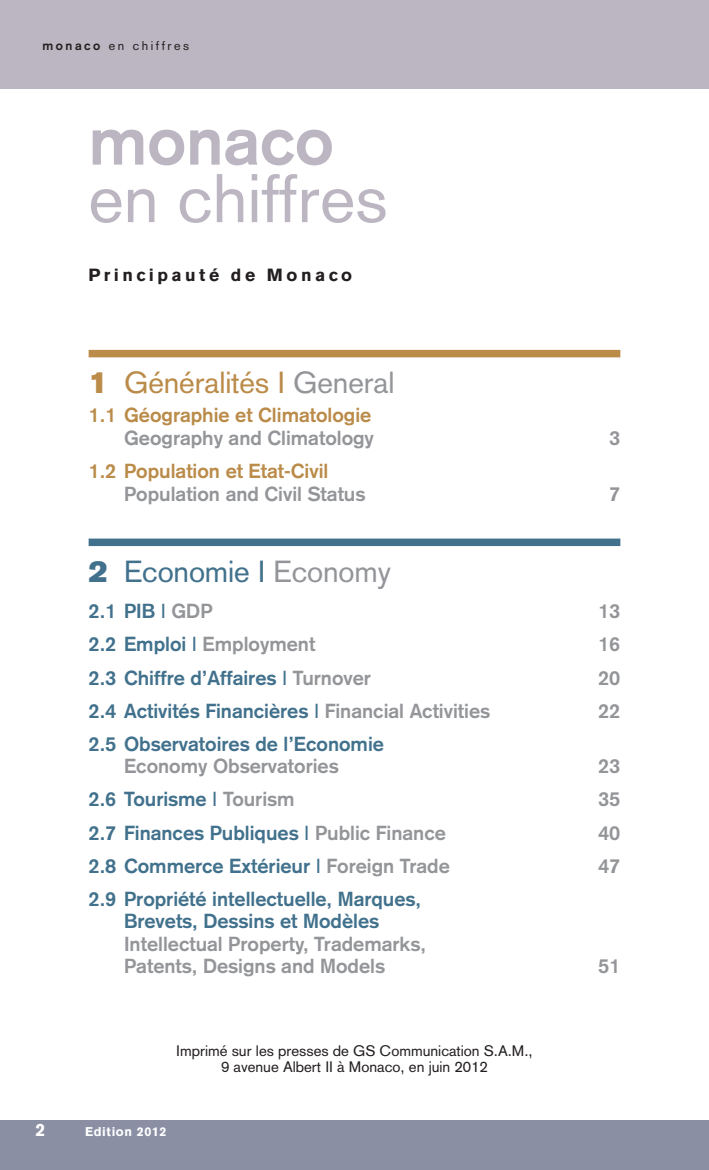
<style>
.page{position:relative;width:709px;height:1170px;background:#fff}
.page>*{position:absolute;margin:0;border:0;box-sizing:border-box;transform-origin:0 0}
.t1{font:67.5px "Akzidenz Grotesk";color:#bcb6c2}
.t2{font:700 67.5px "Akzidenz Grotesk";color:#bcb6c2}
.t3{font:30px "Akzidenz Grotesk";letter-spacing:-.005em;color:#ba8b49}
.t4{font:30px "Akzidenz Grotesk";letter-spacing:-.005em;color:#41718c}
.t5{font:700 20px/22.5px "Akzidenz Grotesk";color:#41718c;text-align:center}
.t6{font:700 20px/22.5px "Akzidenz Grotesk";color:#939598}
.t7{font:700 20px "Akzidenz Grotesk";color:#ba8b49}
.t8{font:700 17.5px "Akzidenz Grotesk BE";letter-spacing:.2em;color:#231f20}
.t9{font:900 17.5px "Akzidenz Grotesk";color:#fff}
.t10{font:15px/16.2px "Akzidenz Grotesk";color:#231f20;text-align:center}
.t11{font:12.5px "Akzidenz Grotesk";letter-spacing:.2em;color:#231f20}
.t12{font:900 12.5px "Akzidenz Grotesk";letter-spacing:.05em;color:#fff}
.s1{font-weight:700}
.s2{font-family:"Akzidenz Grotesk BE Super"}
.s3{color:#939598}
.s4{font-weight:400}
.s5{color:#41718c}
.s6{font-weight:400;color:#41718c}
</style>
<div class="page">
<div style="left:0;top:0;width:709px;height:89px;background:#bcb6c2"></div>
<div style="left:0;top:1120px;width:709px;height:49px;background:#8a8fa4"></div>
<div style="left:89px;top:350px;width:531px;height:7px;background:#ba8b49"></div>
<div style="left:89px;top:538px;width:531px;height:8px;background:#41718c"></div>
<p class="t11" style="left:43px;top:38px;width:148px"><span class="s1">monaco</span> en chiffres</p>
<h1 class="t2" style="left:89px;top:101px;width:247px">monaco</h1>
<h1 class="t1" style="left:89px;top:159px;width:300px">en chiffres</h1>
<p class="t8" style="left:89px;top:265px;width:265px">Principauté de Monaco</p>
<h2 class="t3" style="left:89px;top:364px;width:307px"><span class="s2">1</span> Généralités I <span class="s3">General</span></h2>
<p class="t7" style="left:89px;top:403px;width:284px">1.1 Géographie et Climatologie</p>
<p class="t6" style="left:124px;top:426px;width:251px">Geography and Climatology</p>
<p class="t6" style="left:609px;top:426px;width:13px">3</p>
<p class="t7" style="left:89px;top:459px;width:241px">1.2 Population et Etat-Civil</p>
<p class="t6" style="left:124px;top:482px;width:243px">Population and Civil Status</p>
<p class="t6" style="left:609px;top:482px;width:13px">7</p>
<h2 class="t4" style="left:89px;top:553px;width:304px"><span class="s2">2</span> Economie I <span class="s3">Economy</span></h2>
<p class="t5" style="left:89px;top:599px;width:125px">2.1 PIB <span class="s4">I</span> <span class="s3">GDP</span></p>
<p class="t6" style="left:598px;top:599px;width:24px">13</p>
<p class="t6" style="left:89px;top:633px;width:228px"><span class="s5">2.2 Emploi</span> <span class="s6">I</span> Employment</p>
<p class="t6" style="left:598px;top:633px;width:24px">16</p>
<p class="t5" style="left:89px;top:666px;width:284px">2.3 Chiffre d’Affaires <span class="s4">I</span> <span class="s3">Turnover</span></p>
<p class="t6" style="left:598px;top:666px;width:24px">20</p>
<p class="t5" style="left:89px;top:699px;width:403px">2.4 Activités Financières <span class="s4">I</span> <span class="s3">Financial Activities</span></p>
<p class="t6" style="left:598px;top:699px;width:24px">22</p>
<p class="t5" style="left:89px;top:732px;width:297px">2.5 Observatoires de l’Economie</p>
<p class="t6" style="left:124px;top:754px;width:216px">Economy Observatories</p>
<p class="t6" style="left:598px;top:754px;width:24px">23</p>
<p class="t5" style="left:89px;top:788px;width:207px">2.6 Tourisme <span class="s4">I</span> <span class="s3">Tourism</span></p>
<p class="t6" style="left:598px;top:788px;width:24px">35</p>
<p class="t5" style="left:89px;top:821px;width:359px">2.7 Finances Publiques <span class="s4">I</span> <span class="s3">Public Finance</span></p>
<p class="t6" style="left:598px;top:821px;width:24px">40</p>
<p class="t5" style="left:89px;top:854px;width:363px">2.8 Commerce Extérieur <span class="s4">I</span> <span class="s3">Foreign Trade</span></p>
<p class="t6" style="left:598px;top:854px;width:24px">47</p>
<p class="t5" style="left:89px;top:887px;width:334px">2.9 Propriété intellectuelle, Marques,<br>Brevets, Dessins et Modèles</p>
<p class="t6" style="left:124px;top:932px;width:303px">Intellectual Property, Trademarks,<br>Patents, Designs and Models</p>
<p class="t6" style="left:598px;top:954px;width:24px">51</p>
<p class="t10" style="left:176px;top:1042px;width:358px">Imprimé sur les presses de GS Communication S.A.M.,<br>9 avenue Albert II à Monaco, en juin 2012</p>
<p class="t9" style="left:35px;top:1119px;width:11px">2</p>
<p class="t12" style="left:85px;top:1124px;width:83px">Edition 2012</p>
</div>
